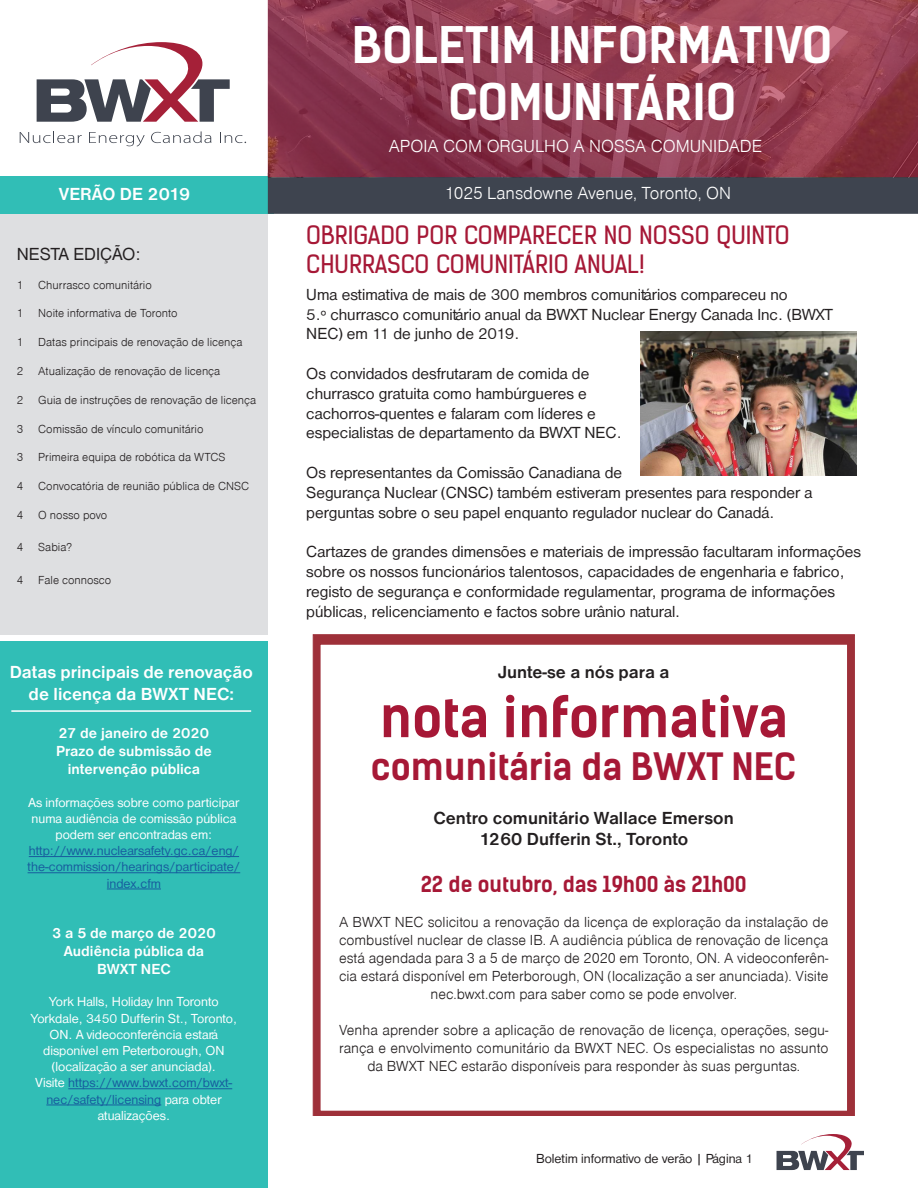
<style>
.page{position:relative;width:918px;height:1188px;background:#fff}
.page>*{position:absolute;margin:0;border:0;box-sizing:border-box;transform-origin:0 0}
.t1{font:54px "Kelson Sans Bold BG";color:#a61836}
.t2{font:48px/57.6px "Kelson Sans Bold BG";color:#fff;text-align:center}
.t3{font:36px "Kelson Sans Bold BG";color:#a61836}
.t4{font:24px/28.8px "Kelson Sans Regular BG";color:#a61836}
.t5{font:21px "Kelson Sans Bold BG";color:#a61836}
.t6{font:700 18px "Nimbus San D";color:#231f20}
.t7{font:18px "Nimbus San D Ligh";color:#fff}
.t8{font:700 18px/21.6px "Nimbus San D";color:#fff;text-align:center}
.t9{font:18px "Nimbus San D";color:#231f20}
.t10{font:16.5px/19.8px "Nimbus San D";color:#231f20}
.t11{font:15px/18px "Nimbus San D Ligh";color:#231f20;text-align:center}
.t12{font:700 15px/18px "Nimbus San D";color:#fff;text-align:center}
.t13{font:13.5px/16.2px "Nimbus San D";color:#fff;text-align:center}
.t14{font:13.5px/16.2px "Nimbus San D";color:#175d9e;text-align:center}
.t15{font:13.5px "Nimbus San D";color:#231f20}
.t16{font:12px "Nimbus San D Ligh";color:#231f20}
.s1{color:#fff}
</style>
<div class="page">
<svg style="left:777px;top:1134px;width:87px;height:36px"></svg>
<div style="left:0;top:177px;width:274px;height:37px;background:#31beb6"></div>
<div style="left:269px;top:174px;width:649px;height:39px;background:#3e444f"></div>
<div style="left:268px;top:173px;width:650px;height:41px;border:2px solid #3e444f"></div>
<svg style="left:37px;top:42px;width:193px;height:80px"></svg>
<svg style="left:20px;top:131px;width:62px;height:12px"></svg>
<svg style="left:89px;top:132px;width:56px;height:15px"></svg>
<svg style="left:151px;top:131px;width:60px;height:12px"></svg>
<svg style="left:220px;top:132px;width:26px;height:11px"></svg>
<img style="left:268px;top:0;width:650px;height:177px">
<div style="left:0;top:214px;width:268px;height:420px;background:#dedfe1"></div>
<img style="left:641px;top:331px;width:216px;height:145px">
<div style="left:0;top:642px;width:268px;height:546px;background:#31beb6"></div>
<hr style="left:11px;top:710px;width:240px;height:2px;background:#fff">
<svg style="left:313px;top:634px;width:542px;height:482px"></svg>
<hr style="left:29px;top:856px;width:210px;height:1px;background:#175d9e">
<hr style="left:28px;top:872px;width:212px;height:1px;background:#175d9e">
<hr style="left:107px;top:889px;width:54px;height:1px;background:#175d9e">
<hr style="left:68px;top:1088px;width:164px;height:1px;background:#175d9e">
<hr style="left:46px;top:1105px;width:115px;height:1px;background:#175d9e">
<p class="t8" style="left:59px;top:183px;width:133px">VERÃO DE 2019</p>
<p class="t9" style="left:17px;top:244px;width:126px">NESTA EDIÇÃO:</p>
<p class="t16" style="left:17px;top:278px;width:8px">1</p>
<p class="t16" style="left:38px;top:278px;width:115px">Churrasco comunitário</p>
<p class="t16" style="left:17px;top:307px;width:8px">1</p>
<p class="t16" style="left:38px;top:307px;width:141px">Noite informativa de Toronto</p>
<p class="t16" style="left:17px;top:336px;width:8px">1</p>
<p class="t16" style="left:38px;top:336px;width:206px">Datas principais de renovação de licença</p>
<p class="t16" style="left:17px;top:364px;width:8px">2</p>
<p class="t16" style="left:38px;top:364px;width:184px">Atualização de renovação de licença</p>
<p class="t16" style="left:17px;top:393px;width:8px">2</p>
<p class="t16" style="left:38px;top:393px;width:219px">Guia de instruções de renovação de licença</p>
<p class="t16" style="left:17px;top:422px;width:8px">3</p>
<p class="t16" style="left:38px;top:422px;width:167px">Comissão de vínculo comunitário</p>
<p class="t16" style="left:17px;top:451px;width:8px">3</p>
<p class="t16" style="left:38px;top:451px;width:189px">Primeira equipa de robótica da WTCS</p>
<p class="t16" style="left:17px;top:480px;width:8px">4</p>
<p class="t16" style="left:38px;top:480px;width:212px">Convocatória de reunião pública de CNSC</p>
<p class="t16" style="left:17px;top:508px;width:8px">4</p>
<p class="t16" style="left:38px;top:508px;width:71px">O nosso povo</p>
<p class="t16" style="left:17px;top:541px;width:8px">4</p>
<p class="t16" style="left:38px;top:541px;width:35px">Sabia?</p>
<p class="t16" style="left:17px;top:573px;width:8px">4</p>
<p class="t16" style="left:38px;top:573px;width:75px">Fale connosco</p>
<p class="t2" style="left:352px;top:16px;width:482px">BOLETIM INFORMATIVO<br>COMUNITÁRIO</p>
<p class="t7" style="left:389px;top:136px;width:375px">APOIA COM ORGULHO A NOSSA COMUNIDADE</p>
<p class="t7" style="left:445px;top:183px;width:288px">1025 Lansdowne Avenue, Toronto, ON</p>
<p class="t4" style="left:306px;top:221px;width:485px">OBRIGADO POR COMPARECER NO NOSSO QUINTO<br>CHURRASCO COMUNITÁRIO ANUAL!</p>
<p class="t10" style="left:306px;top:285px;width:528px">Uma estimativa de mais de 300 membros comunitários compareceu no<br>5.º churrasco comunitário anual da BWXT Nuclear Energy Canada Inc. (BWXT<br>NEC) em 11 de junho de 2019.</p>
<p class="t10" style="left:306px;top:364px;width:317px">Os convidados desfrutaram de comida de churrasco gratuita como hambúrgueres e cachorros-quentes e falaram com líderes e especialistas de departamento da BWXT NEC.</p>
<p class="t10" style="left:306px;top:463px;width:317px">Os representantes da Comissão Canadiana de</p>
<p class="t10" style="left:306px;top:483px;width:508px">Segurança Nuclear (CNSC) também estiveram presentes para responder a perguntas sobre o seu papel enquanto regulador nuclear do Canadá.</p>
<p class="t10" style="left:306px;top:542px;width:556px">Cartazes de grandes dimensões e materiais de impressão facultaram informações sobre os nossos funcionários talentosos, capacidades de engenharia e fabrico, registo de segurança e conformidade regulamentar, programa de informações públicas, relicenciamento e factos sobre urânio natural.</p>
<p class="t8" style="left:10px;top:662px;width:245px">Datas principais de renovação de licença da BWXT NEC:</p>
<p class="t6" style="left:498px;top:662px;width:173px">Junte-se a nós para a</p>
<p class="t1" style="left:380px;top:684px;width:410px">nota informativa</p>
<p class="t3" style="left:371px;top:745px;width:427px">comunitária da BWXT NEC</p>
<p class="t6" style="left:434px;top:807px;width:302px">Centro comunitário Wallace Emerson</p>
<p class="t6" style="left:479px;top:829px;width:211px">1260 Dufferin St., Toronto</p>
<p class="t5" style="left:421px;top:871px;width:327px">22 de outubro, das 19h00 às 21h00</p>
<p class="t12" style="left:59px;top:724px;width:152px">27 de janeiro de 2020</p>
<p class="t12" style="left:56px;top:742px;width:157px">Prazo de submissão de intervenção pública</p>
<p class="t13" style="left:29px;top:794px;width:212px">As informações sobre como participar numa audiência de comissão pública podem ser encontradas em:</p>
<p class="t14" style="left:28px;top:843px;width:214px">http://www.nuclearsafety.gc.ca/eng/ the-commission/hearings/participate/ index.cfm</p>
<p class="t12" style="left:52px;top:924px;width:165px">3 a 5 de março de 2020</p>
<p class="t12" style="left:64px;top:942px;width:142px">Audiência pública da<br>BWXT NEC</p>
<p class="t13" style="left:31px;top:994px;width:208px">York Halls, Holiday Inn Toronto Yorkdale, 3450 Dufferin St., Toronto, ON. A videoconferência estará disponível em Peterborough, ON (localização a ser anunciada).</p>
<p class="t14" style="left:36px;top:1075px;width:198px"><span class="s1">Visite</span> https://www.bwxt.com/bwxt&shy;nec/safety/licensing <span class="s1">para obter atualizações.</span></p>
<p class="t11" style="left:339px;top:913px;width:491px">A BWXT NEC solicitou a renovação da licença de exploração da instalação de combustível nuclear de classe IB. A audiência pública de renovação de licença está agendada para 3 a 5 de março de 2020 em Toronto, ON. A videoconferên&shy;cia estará disponível em Peterborough, ON (localização a ser anunciada). Visite nec.bwxt.com para saber como se pode envolver.</p>
<p class="t11" style="left:339px;top:1021px;width:491px">Venha aprender sobre a aplicação de renovação de licença, operações, segu&shy;rança e envolvimento comunitário da BWXT NEC. Os especialistas no assunto da BWXT NEC estarão disponíveis para responder às suas perguntas.</p>
<p class="t15" style="left:536px;top:1151px;width:219px">Boletim informativo de verão | Página 1</p>
</div>
